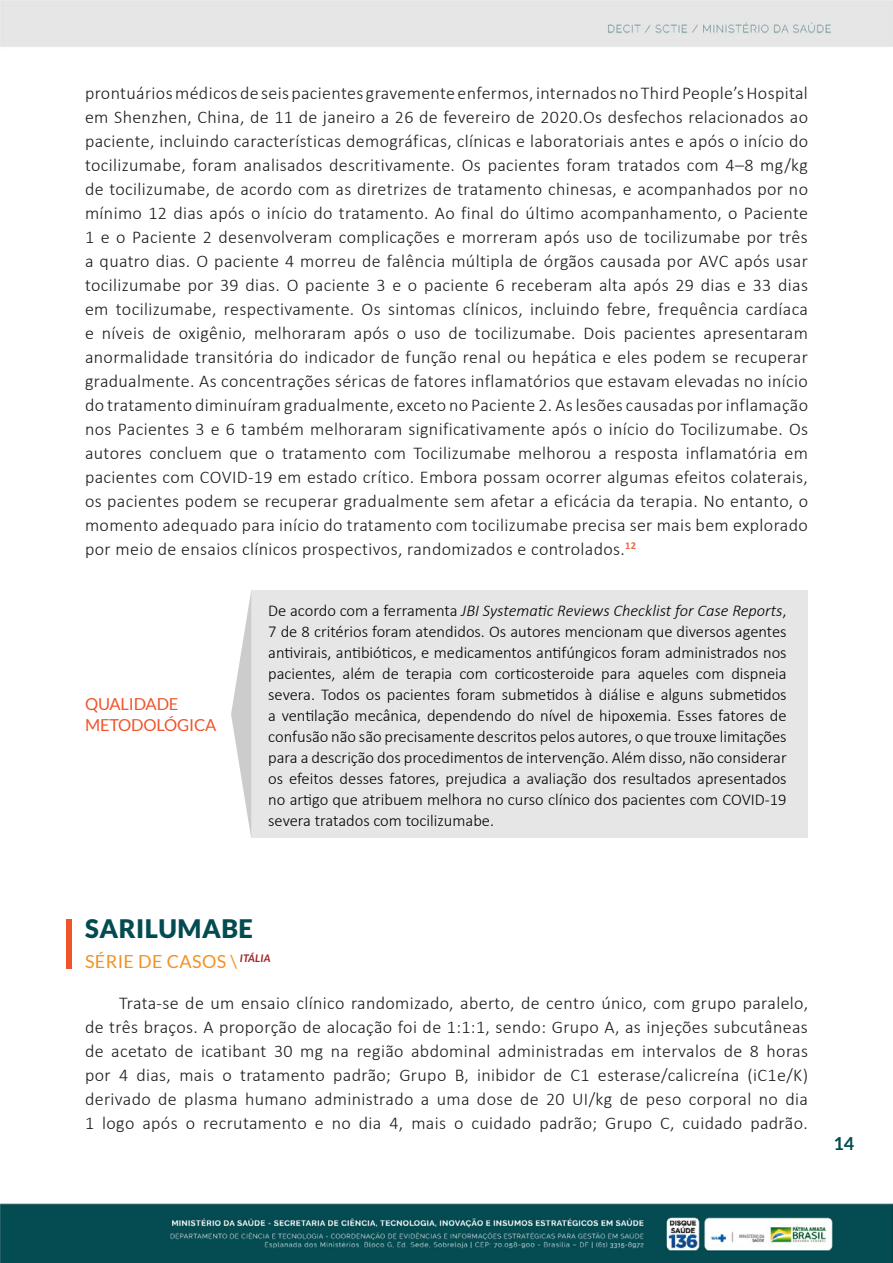
<style>
.page{position:relative;width:893px;height:1263px;background:#fff}
.page>*{position:absolute;margin:0;border:0;box-sizing:border-box;transform-origin:0 0}
.t1{font:900 25.5px "Lato";letter-spacing:.02em;color:#034b51}
.t2{font:300 18px/24px "Calibri";letter-spacing:.02em;color:#1a1a1a;text-align:justify}
.t3{font:18px "Lato";letter-spacing:.02em;color:#f29224}
.t4{font:700 18px "Lato";color:#034b51}
.t5{font:300 16.5px/21px "Calibri";color:#000;text-align:justify}
.t6{font:16.5px/21px "Lato";letter-spacing:-.01em;color:#f0542b}
.s1{font-style:italic}
</style>
<div class="page">
<img style="left:0;top:0;width:893px;height:1263px">
<div style="left:85px;top:590px;width:146px;height:248px;background:#fff"></div>
<div style="left:251px;top:590px;width:557px;height:248px;background:#e6e6e6"></div>
<svg style="left:231px;top:590px;width:20px;height:248px"></svg>
<div style="left:66px;top:919px;width:6px;height:49px;background:#f0542b"></div>
<p class="t2" style="left:85px;top:80px;width:725px">prontuários médicos de seis pacientes gravemente enfermos, internados no Third People’s Hospital em Shenzhen, China, de 11 de janeiro a 26 de fevereiro de 2020.Os desfechos relacionados ao paciente, incluindo características demográficas, clínicas e laboratoriais antes e após o início do tocilizumabe, foram analisados descritivamente. Os pacientes foram tratados com 4–8 mg/kg de tocilizumabe, de acordo com as diretrizes de tratamento chinesas, e acompanhados por no mínimo 12 dias após o início do tratamento. Ao final do último acompanhamento, o Paciente 1 e o Paciente 2 desenvolveram complicações e morreram após uso de tocilizumabe por três a quatro dias. O paciente 4 morreu de falência múltipla de órgãos causada por AVC após usar tocilizumabe por 39 dias. O paciente 3 e o paciente 6 receberam alta após 29 dias e 33 dias em tocilizumabe, respectivamente. Os sintomas clínicos, incluindo febre, frequência cardíaca e níveis de oxigênio, melhoraram após o uso de tocilizumabe. Dois pacientes apresentaram anormalidade transitória do indicador de função renal ou hepática e eles podem se recuperar gradualmente. As concentrações séricas de fatores inflamatórios que estavam elevadas no início do tratamento diminuíram gradualmente, exceto no Paciente 2. As lesões causadas por inflamação nos Pacientes 3 e 6 também melhoraram significativamente após o início do Tocilizumabe. Os autores concluem que o tratamento com Tocilizumabe melhorou a resposta inflamatória em pacientes com COVID-19 em estado crítico. Embora possam ocorrer algumas efeitos colaterais, os pacientes podem se recuperar gradualmente sem afetar a eficácia da terapia. No entanto, o momento adequado para início do tratamento com tocilizumabe precisa ser mais bem explorado por meio de ensaios clínicos prospectivos, randomizados e controlados.<sup>12</sup></p>
<p class="t6" style="left:85px;top:694px;width:133px">QUALIDADE<br>METODOLÓGICA</p>
<p class="t5" style="left:268px;top:599px;width:520px">De acordo com a ferramenta <span class="s1">JBI Systematic Reviews Checklist for Case Reports</span>, 7 de 8 critérios foram atendidos. Os autores mencionam que diversos agentes antivirais, antibióticos, e medicamentos antifúngicos foram administrados nos pacientes, além de terapia com corticosteroide para aqueles com dispneia severa. Todos os pacientes foram submetidos à diálise e alguns submetidos a ventilação mecânica, dependendo do nível de hipoxemia. Esses fatores de confusão não são precisamente descritos pelos autores, o que trouxe limitações para a descrição dos procedimentos de intervenção. Além disso, não considerar os efeitos desses fatores, prejudica a avaliação dos resultados apresentados no artigo que atribuem melhora no curso clínico dos pacientes com COVID-19 severa tratados com tocilizumabe.</p>
<h1 class="t1" style="left:85px;top:914px;width:169px">SARILUMABE</h1>
<p class="t3" style="left:85px;top:951px;width:187px">SÉRIE DE CASOS \ <sup>ITÁLIA</sup></p>
<p class="t2" style="left:85px;top:991px;width:724px;text-indent:34px">Trata-se de um ensaio clínico randomizado, aberto, de centro único, com grupo paralelo, de três braços. A proporção de alocação foi de 1:1:1, sendo: Grupo A, as injeções subcutâneas de acetato de icatibant 30 mg na região abdominal administradas em intervalos de 8 horas por 4 dias, mais o tratamento padrão; Grupo B, inibidor de C1 esterase/calicreína (iC1e/K) derivado de plasma humano administrado a uma dose de 20 UI/kg de peso corporal no dia 1 logo após o recrutamento e no dia 4, mais o cuidado padrão; Grupo C, cuidado padrão.</p>
<p class="t4" style="left:833px;top:1133px;width:22px">14</p>
</div>
